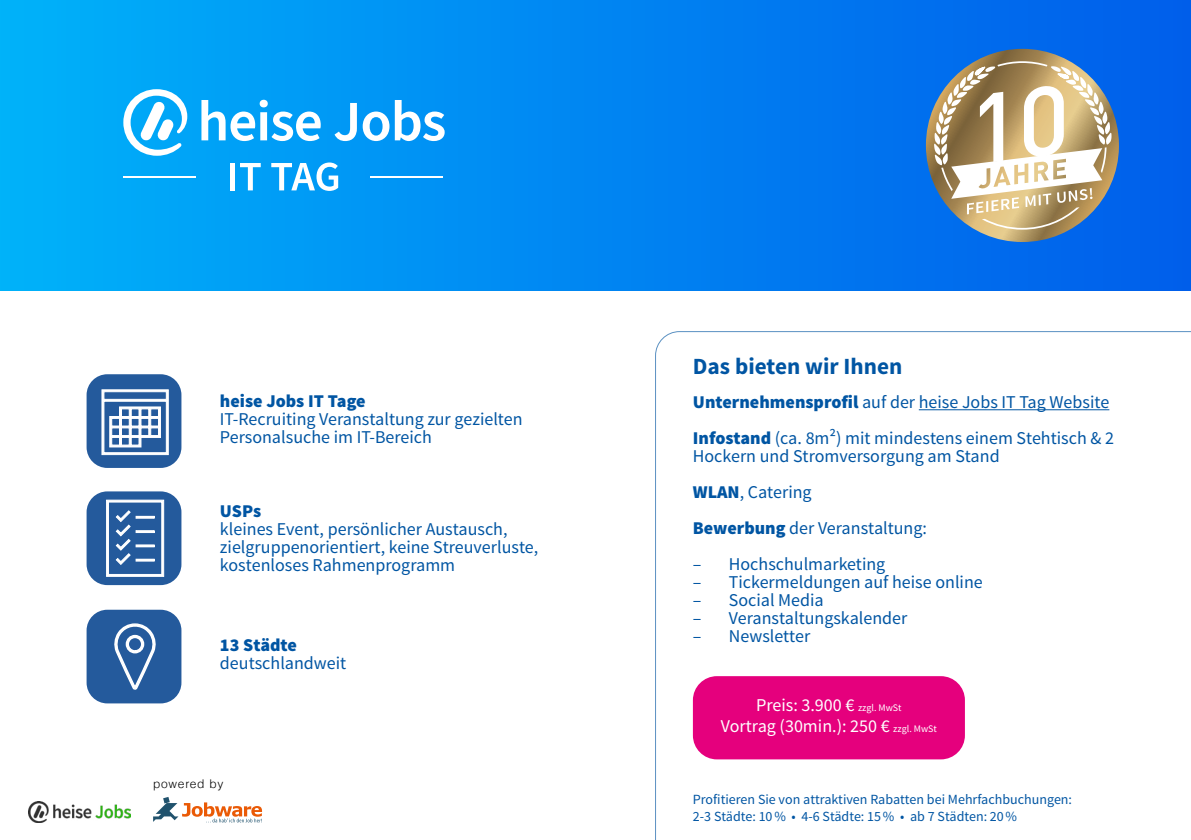
<style>
.page{position:relative;width:1191px;height:840px;background:#fff}
.page>*{position:absolute;margin:0;border:0;box-sizing:border-box;transform-origin:0 0}
.t1{font:700 23.2px "Source Sans Pro";color:#0055a3}
.t2{font:18px/36px "Source Sans Pro";color:#0055a3}
.t3{font:18px/21.6px "Source Sans Pro";color:#fff;text-align:center}
.t4{font:900 18px "Source Sans Pro";color:#0055a3}
.t5{font:14px/16.8px "Source Sans Pro";color:#0055a3}
.t6{font:300 12px "Helvetica";letter-spacing:.06em;color:#000}
.s1{font-weight:900}
.s2{font-size:10px}
</style>
<div class="page">
<svg style="left:655px;top:331px;width:536px;height:508px"></svg>
<hr style="left:918px;top:409px;width:191px;height:1px;background:#0055a3">
<div style="left:693px;top:675px;width:272px;height:84px;background:#e5007d;border-radius:24px"></div>
<div style="left:87px;top:374px;width:94px;height:93px;background:#245a9c;border-radius:21px"></div>
<svg style="left:101px;top:389px;width:68px;height:66px"></svg>
<div style="left:87px;top:491px;width:94px;height:93px;background:#245a9c;border-radius:21px"></div>
<svg style="left:106px;top:499px;width:58px;height:77px"></svg>
<div style="left:87px;top:609px;width:94px;height:94px;background:#245a9c;border-radius:21px"></div>
<svg style="left:114px;top:623px;width:42px;height:67px"></svg>
<div style="left:0;top:0;width:1191px;height:291px;background:linear-gradient(to right,#00b1f9,#005cea)"></div>
<hr style="left:123px;top:176px;width:73px;height:2px;background:#fff">
<hr style="left:370px;top:176px;width:73px;height:2px;background:#fff">
<div style="left:230px;top:163px;width:5px;height:27px;background:#fff"></div>
<svg style="left:240px;top:163px;width:21px;height:27px"></svg>
<svg style="left:271px;top:162px;width:67px;height:29px"></svg>
<svg style="left:201px;top:100px;width:120px;height:41px"></svg>
<svg style="left:334px;top:103px;width:23px;height:38px"></svg>
<svg style="left:363px;top:111px;width:26px;height:30px"></svg>
<svg style="left:395px;top:100px;width:50px;height:41px"></svg>
<svg style="left:123px;top:89px;width:64px;height:67px"></svg>
<svg style="left:926px;top:49px;width:193px;height:193px;background:#a78c5b"></svg>
<svg style="left:934px;top:61px;width:177px;height:168px"></svg>
<img style="left:28px;top:801px;width:102px;height:21px">
<svg style="left:153px;top:797px;width:109px;height:25px"></svg>
<p class="t4" style="left:220px;top:389px;width:147px">heise Jobs IT Tage</p>
<p class="t2" style="left:220px;top:410px;width:304px;line-height:18px">IT-Recruiting Veranstaltung zur gezielten<br>Personalsuche im IT-Bereich</p>
<p class="t4" style="left:220px;top:499px;width:43px">USPs</p>
<p class="t2" style="left:220px;top:520px;width:320px;line-height:18px">kleines Event, persönlicher Austausch, zielgruppenorientiert, keine Streuverluste, kostenloses Rahmenprogramm</p>
<p class="t4" style="left:220px;top:633px;width:79px">13 Städte</p>
<p class="t2" style="left:220px;top:645px;width:128px">deutschlandweit</p>
<p class="t6" style="left:153px;top:775px;width:72px">powered by</p>
<p class="t1" style="left:693px;top:351px;width:211px">Das bieten wir Ihnen</p>
<p class="t2" style="left:693px;top:384px;width:422px"><span class="s1">Unternehmensprofil</span> auf der heise Jobs IT Tag Website<br><span class="s1">Infostand</span> (ca. 8m²) mit mindestens einem Stehtisch &amp; 2</p>
<p class="t2" style="left:693px;top:438px;width:308px">Hockern und Stromversorgung am Stand<br><span class="s1">WLAN</span>, Catering<br><span class="s1">Bewerbung</span> der Veranstaltung:</p>
<p class="t2" style="left:693px;top:546px;width:194px">– Hochschulmarketing</p>
<p class="t2" style="left:693px;top:564px;width:291px">– Tickermeldungen auf heise online</p>
<p class="t2" style="left:693px;top:582px;width:132px">– Social Media</p>
<p class="t2" style="left:693px;top:600px;width:216px">– Veranstaltungskalender</p>
<p class="t2" style="left:693px;top:618px;width:119px">– Newsletter</p>
<p class="t3" style="left:721px;top:694px;width:217px">Preis: 3.900 € <span class="s2">zzgl. MwSt<br></span>Vortrag (30min.): 250 € <span class="s2">zzgl. MwSt</span></p>
<p class="t5" style="left:693px;top:791px;width:381px">Profitieren Sie von attraktiven Rabatten bei Mehrfachbuchungen:<br>2-3 Städte: 10% • 4-6 Städte: 15% • ab 7 Städten: 20%</p>
</div>
